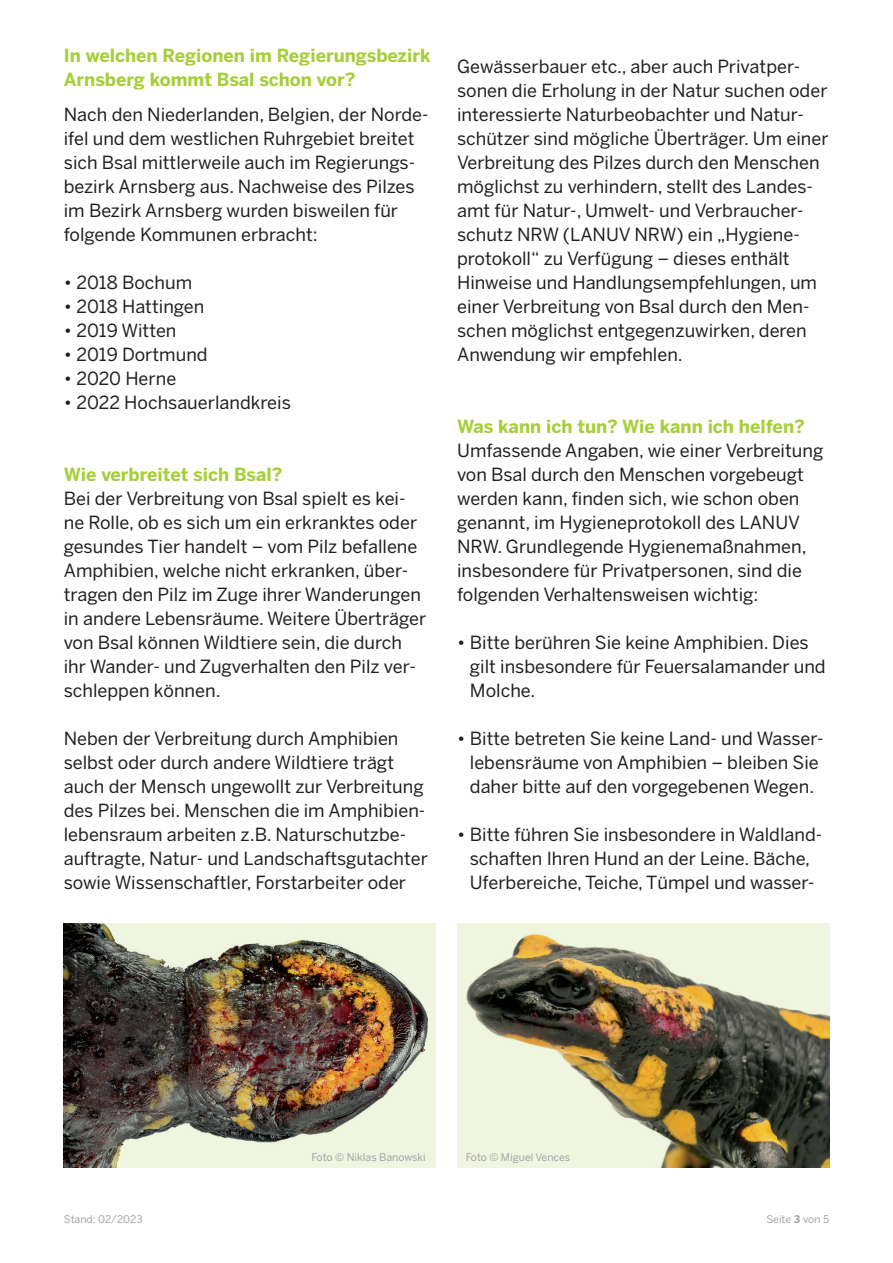
<style>
.page{position:relative;width:893px;height:1263px;background:#fff}
.page>*{position:absolute;margin:0;border:0;box-sizing:border-box;transform-origin:0 0}
.t1{font:18px/24px "Benton Sans";color:#231f20}
.t2{font:700 18px/24px "Benton Sans";color:#a6ce39}
.t3{font:10.5px "Benton Sans";color:#a1a3a6}
.s1{font-weight:700}
</style>
<div class="page">
<img style="left:64px;top:924px;width:372px;height:243px">
<img style="left:457px;top:924px;width:372px;height:243px">
<p class="t2" style="left:64px;top:43px;width:368px">In welchen Regionen im Regierungsbezirk<br>Arnsberg kommt Bsal schon vor?</p>
<p class="t1" style="left:64px;top:102px;width:366px">Nach den Niederlanden, Belgien, der Norde&shy;ifel und dem westlichen Ruhrgebiet breitet sich Bsal mittlerweile auch im Regierungs&shy;bezirk Arnsberg aus. Nachweise des Pilzes im Bezirk Arnsberg wurden bisweilen für folgende Kommunen erbracht:</p>
<p class="t1" style="left:64px;top:270px;width:130px">• 2018 Bochum</p>
<p class="t1" style="left:64px;top:294px;width:142px">• 2018 Hattingen</p>
<p class="t1" style="left:64px;top:318px;width:114px">• 2019 Witten</p>
<p class="t1" style="left:64px;top:342px;width:145px">• 2019 Dortmund</p>
<p class="t1" style="left:64px;top:366px;width:114px">• 2020 Herne</p>
<p class="t1" style="left:64px;top:390px;width:229px">• 2022 Hochsauerlandkreis</p>
<p class="t2" style="left:64px;top:462px;width:220px">Wie verbreitet sich Bsal?</p>
<p class="t1" style="left:64px;top:486px;width:364px">Bei der Verbreitung von Bsal spielt es kei&shy;ne Rolle, ob es sich um ein erkranktes oder gesundes Tier handelt – vom Pilz befallene Amphibien, welche nicht erkranken, über&shy;tragen den Pilz im Zuge ihrer Wanderungen in andere Lebensräume. Weitere Überträger von Bsal können Wildtiere sein, die durch ihr Wander- und Zugverhalten den Pilz ver&shy;schleppen können.</p>
<p class="t1" style="left:64px;top:726px;width:366px">Neben der Verbreitung durch Amphibien selbst oder durch andere Wildtiere trägt auch der Mensch ungewollt zur Verbreitung des Pilzes bei. Menschen die im Amphibien&shy;lebensraum arbeiten z.B. Naturschutzbe&shy;auftragte, Natur- und Landschaftsgutachter sowie Wissenschaftler, Forstarbeiter oder</p>
<p class="t1" style="left:457px;top:54px;width:373px">Gewässerbauer etc., aber auch Privatper&shy;sonen die Erholung in der Natur suchen oder interessierte Naturbeobachter und Natur&shy;schützer sind mögliche Überträger. Um einer Verbreitung des Pilzes durch den Menschen möglichst zu verhindern, stellt des Landes&shy;amt für Natur-, Umwelt- und Verbraucher&shy;schutz NRW (LANUV NRW) ein „Hygiene&shy;protokoll“ zu Verfügung – dieses enthält Hinweise und Handlungsempfehlungen, um einer Verbreitung von Bsal durch den Men&shy;schen möglichst entgegenzuwirken, deren Anwendung wir empfehlen.</p>
<p class="t2" style="left:457px;top:414px;width:349px">Was kann ich tun? Wie kann ich helfen?</p>
<p class="t1" style="left:457px;top:438px;width:368px">Umfassende Angaben, wie einer Verbreitung von Bsal durch den Menschen vorgebeugt werden kann, finden sich, wie schon oben genannt, im Hygieneprotokoll des LANUV NRW. Grundlegende Hygienemaßnahmen, insbesondere für Privatpersonen, sind die folgenden Verhaltensweisen wichtig:</p>
<p class="t1" style="left:470px;top:630px;width:357px;text-indent:-13px">• Bitte berühren Sie keine Amphibien. Dies gilt insbesondere für Feuersalamander und<br>Molche.</p>
<p class="t1" style="left:457px;top:726px;width:368px;text-align:center">• Bitte betreten Sie keine Land- und Wasser&shy;lebensräume von Amphibien – bleiben Sie daher bitte auf den vorgegebenen Wegen.</p>
<p class="t1" style="left:457px;top:822px;width:367px;text-align:center">• Bitte führen Sie insbesondere in Waldland&shy;schaften Ihren Hund an der Leine. Bäche,<br>Uferbereiche, Teiche, Tümpel und wasser-</p>
<p class="t3" style="left:311px;top:1151px;width:116px">Foto © Niklas Banowski</p>
<p class="t3" style="left:466px;top:1151px;width:106px">Foto © Miguel Vences</p>
<p class="t3" style="left:64px;top:1213px;width:80px">Stand: 02/2023</p>
<p class="t3" style="left:766px;top:1213px;width:64px">Seite <span class="s1">3</span> von 5</p>
</div>
